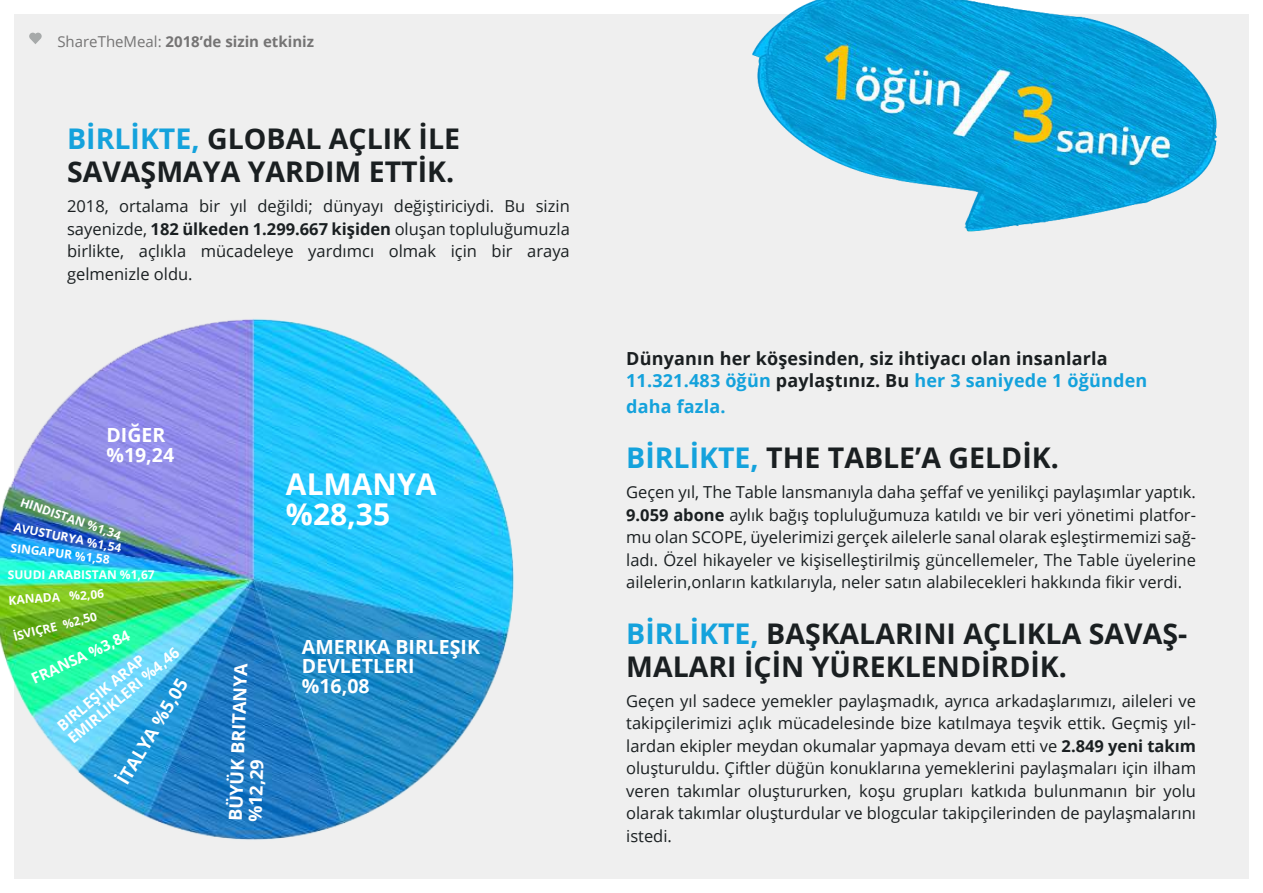
<style>
.page{position:relative;width:1263px;height:893px;background:#fff}
.page>*{position:absolute;margin:0;border:0;box-sizing:border-box;transform-origin:0 0}
.t1{font:700 30px/30px "Open Sans";color:#fff}
.t2{font:700 28.5px/33px "Open Sans";color:#1a1f21}
.t3{font:700 19.5px/19.5px "Open Sans";color:#fff}
.t4{font:700 18px/22.5px "Open Sans";letter-spacing:.01em;color:#1a1f21}
.t5{font:700 18px/19.5px "Open Sans";color:#fff}
.t6{font:700 18px "Open Sans";letter-spacing:.01em;color:#14a2dc}
.t7{font:16.5px/22.5px "Open Sans";color:#1a1f21;text-align:justify}
.t8{font:700 15px/16.5px "Open Sans";color:#fff}
.t9{font:700 15px "Open Sans";color:#757474}
.t10{font:700 12px "Open Sans";color:#fff}
.s1{font-weight:400}
.s2{color:#14a2dc}
.s3{font-weight:700}
</style>
<div class="page">
<div style="left:14px;top:14px;width:1235px;height:865px;background:#efefef"></div>
<img style="left:0;top:319px;width:514px;height:521px">
<img style="left:752px;top:0;width:465px;height:232px">
<svg style="left:29px;top:33px;width:13px;height:11px"></svg>
<p class="t9" style="left:57px;top:31px;width:258px"><span class="s1">ShareTheMeal:</span> 2018’de sizin etkiniz</p>
<h2 class="t2" style="left:67px;top:122px;width:394px"><span class="s2">BI RLI KTE,</span> GLOBAL AÇLIK I LE<br>SAVAŞMAYA YARDIM ETTI K.</h2>
<p class="t7" style="left:67px;top:195px;width:504px">2018, ortalama bir yıl değildi; dünyayı değiştiriciydi. Bu sizin sayenizde, <span class="s3">182 ülkeden 1.299.667 kişiden</span> oluşan topluluğumuzla birlikte, açlıkla mücadeleye yardımcı olmak için bir araya gelmenizle oldu.</p>
<p class="t3" style="left:106px;top:425px;width:69px">DIĞER %19,24</p>
<p class="t10" style="left:24px;top:493px;width:107px;rotate:19deg">HINDISTAN %1,34</p>
<p class="t10" style="left:16px;top:519px;width:111px;rotate:11deg">AVUSTURYA %1,54</p>
<p class="t10" style="left:12px;top:539px;width:101px;rotate:7deg">SINGAPUR %1,58</p>
<p class="t10" style="left:8px;top:566px;width:148px">SUUDI ARABISTAN %1,67</p>
<p class="t10" style="left:8px;top:592px;width:97px;rotate:-4deg">KANADA %2,06</p>
<p class="t10" style="left:12px;top:628px;width:87px;rotate:-14deg">İSVIÇRE %2,50</p>
<p class="t8" style="left:29px;top:671px;width:108px;rotate:-25deg">FRANSA %3,84</p>
<p class="t8" style="left:54px;top:721px;width:142px;rotate:-40deg">BIRLEŞIK ARAP<br>EMIRLIKLERI %4,46</p>
<p class="t5" style="left:113px;top:777px;width:121px;rotate:-59deg">İTALYA %5,05</p>
<h1 class="t1" style="left:286px;top:468px;width:152px">ALMANYA %28,35</h1>
<p class="t5" style="left:225px;top:821px;width:160px;rotate:-88deg">BÜYÜK BRITANYA %12,29</p>
<p class="t3" style="left:302px;top:636px;width:180px">AMERIKA BIRLEŞIK<br>DEVLETLERI %16,08</p>
<p class="t4" style="left:626px;top:347px;width:523px">Dünyanın her köşesinden, siz ihtiyacı olan insanlarla<br><span class="s2">11.321.483 öğün</span> paylaştınız. Bu <span class="s2">her 3 saniyede 1 öğünden</span></p>
<p class="t6" style="left:626px;top:394px;width:101px">daha fazla.</p>
<h2 class="t2" style="left:626px;top:441px;width:434px"><span class="s2">BI RLI KTE,</span> THE TABLE’A GELDI K.</h2>
<p class="t7" style="left:626px;top:481px;width:571px">Geçen yıl, The Table lansmanıyla daha şeffaf ve yenilikçi paylaşımlar yaptık.<br><span class="s3">9.059 abone</span> aylık bağış topluluğumuza katıldı ve bir veri yönetimi platfor&shy;mu olan SCOPE, üyelerimizi gerçek ailelerle sanal olarak eşleştirmemizi sağ&shy;ladı. Özel hikayeler ve kişiselleştirilmiş güncellemeler, The Table üyelerine ailelerin,onların katkılarıyla, neler satın alabilecekleri hakkında fikir verdi.</p>
<h2 class="t2" style="left:626px;top:616px;width:562px"><span class="s2">BI RLI KTE,</span> BAŞKALARINI AÇLIKLA SAVAŞ-<br>MALARI IÇI N YÜREKLENDI RDI K.</h2>
<p class="t7" style="left:626px;top:689px;width:571px">Geçen yıl sadece yemekler paylaşmadık, ayrıca arkadaşlarımızı, aileleri ve takipçilerimizi açlık mücadelesinde bize katılmaya teşvik ettik. Geçmiş yıl&shy;lardan ekipler meydan okumalar yapmaya devam etti ve <span class="s3">2.849 yeni takım </span>oluşturuldu. Çiftler düğün konuklarına yemeklerini paylaşmaları için ilham veren takımlar oluştururken, koşu grupları katkıda bulunmanın bir yolu olarak takımlar oluşturdular ve blogcular takipçilerinden de paylaşmalarını istedi.</p>
</div>
